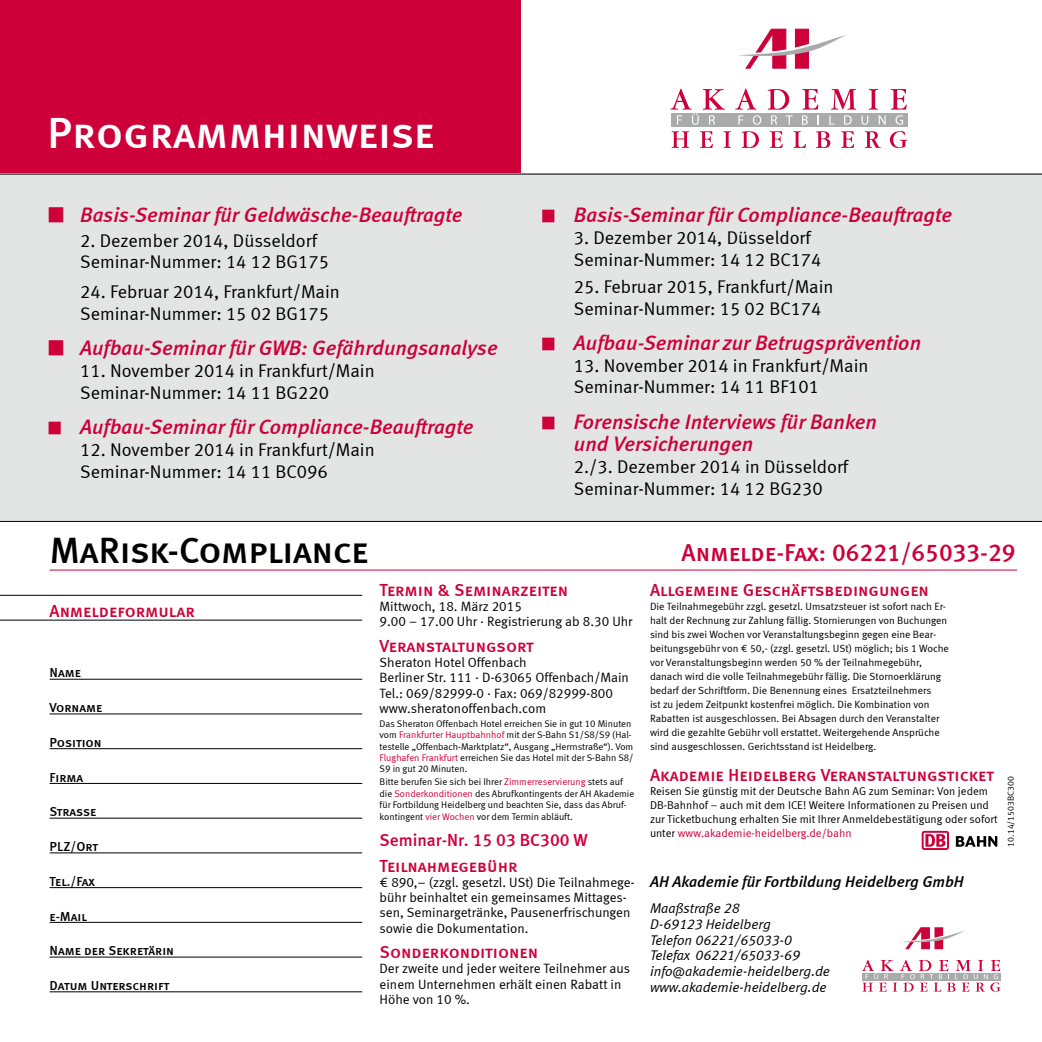
<style>
.page{position:relative;width:1042px;height:1042px;background:#fff}
.page>*{position:absolute;margin:0;border:0;box-sizing:border-box;transform-origin:0 0}
.t1{font:43.75px "Meta Medium LF Caps";letter-spacing:-.005em;color:#fff}
.t2{font:36.75px "Meta Medium LF Caps";letter-spacing:-.01em;color:#000}
.t3{font:24.5px "Meta Medium LF Caps";color:#cd0039}
.t4{font:italic 21px/22.8px "Meta Medium LF";color:#cd0039}
.t5{font:18.38px/21.9px "Meta Normal LF";color:#000}
.t6{font:17.5px "Meta Medium LF Caps";color:#cd0039}
.t7{font:17.5px "Meta Medium LF";color:#cd0039}
.t8{font:italic 15.75px "Meta Medium LF";color:#000}
.t9{font:italic 14px/15.8px "Meta Normal LF";color:#000}
.t10{font:13.47px/15.2px "Meta Normal LF";color:#000}
.t11{font:13.12px "Meta Medium LF Caps";color:#000}
.t12{font:11.38px/14px "Meta Normal LF";color:#000}
.t13{font:10.5px/14px "Meta Normal LF";color:#000}
.t14{font:9.62px/11.4px "Meta Normal LF";color:#000}
.t15{font:8.75px "Meta Normal LF";color:#000}
.s1{color:#cd0039}
</style>
<div class="page">
<div style="left:0;top:0;width:521px;height:174px;background:#cd0039"></div>
<div style="left:0;top:174px;width:1042px;height:347px;background:#e3e4e4"></div>
<svg style="left:738px;top:29px;width:108px;height:39px"></svg>
<svg style="left:671px;top:131px;width:18px;height:17px"></svg>
<svg style="left:700px;top:131px;width:13px;height:17px"></svg>
<svg style="left:723px;top:131px;width:8px;height:17px"></svg>
<svg style="left:741px;top:131px;width:18px;height:17px"></svg>
<svg style="left:770px;top:131px;width:13px;height:17px"></svg>
<svg style="left:793px;top:131px;width:13px;height:17px"></svg>
<svg style="left:816px;top:131px;width:14px;height:17px"></svg>
<svg style="left:841px;top:131px;width:13px;height:17px"></svg>
<svg style="left:865px;top:131px;width:16px;height:17px"></svg>
<svg style="left:890px;top:131px;width:17px;height:17px"></svg>
<div style="left:672px;top:113px;width:236px;height:14px;background:#a9aaac"></div>
<svg style="left:670px;top:89px;width:55px;height:36px"></svg>
<svg style="left:735px;top:89px;width:26px;height:36px"></svg>
<svg style="left:767px;top:89px;width:25px;height:36px"></svg>
<svg style="left:802px;top:89px;width:17px;height:36px"></svg>
<svg style="left:829px;top:89px;width:56px;height:36px"></svg>
<svg style="left:891px;top:89px;width:16px;height:36px"></svg>
<hr style="left:0;top:521px;width:1042px;height:1px;background:#000">
<hr style="left:0;top:174px;width:1042px;height:1px;background:#000">
<hr style="left:50px;top:569px;width:967px;height:1px;background:#cd0039">
<hr style="left:0;top:595px;width:362px;height:1px;background:#000">
<hr style="left:0;top:620px;width:362px;height:1px;background:#000">
<hr style="left:50px;top:679px;width:312px;height:1px;background:#000">
<hr style="left:50px;top:713px;width:312px;height:1px;background:#000">
<hr style="left:50px;top:748px;width:312px;height:1px;background:#000">
<hr style="left:50px;top:783px;width:312px;height:1px;background:#000">
<hr style="left:50px;top:818px;width:312px;height:1px;background:#000">
<hr style="left:50px;top:852px;width:312px;height:1px;background:#000">
<hr style="left:50px;top:887px;width:312px;height:1px;background:#000">
<hr style="left:50px;top:922px;width:312px;height:1px;background:#000">
<hr style="left:50px;top:956px;width:312px;height:1px;background:#000">
<hr style="left:50px;top:991px;width:312px;height:1px;background:#000">
<svg style="left:902px;top:927px;width:62px;height:22px"></svg>
<svg style="left:861px;top:959px;width:140px;height:32px"></svg>
<svg style="left:921px;top:831px;width:28px;height:19px"></svg>
<svg style="left:923px;top:833px;width:24px;height:15px"></svg>
<svg style="left:925px;top:834px;width:20px;height:12px"></svg>
<svg style="left:956px;top:836px;width:41px;height:10px"></svg>
<h1 class="t1" style="left:47px;top:107px;width:389px">Programmhinweise</h1>
<h3 class="t4" style="left:48px;top:203px;width:416px">■ Basis-Seminar für Geldwäsche-Beauftragte</h3>
<h3 class="t5" style="left:80px;top:229px;width:250px">2. Dezember 2014, Düsseldorf<br>Seminar-Nummer: 14 12 BG175</h3>
<h3 class="t5" style="left:80px;top:280px;width:261px">24. Februar 2014, Frankfurt/Main<br>Seminar-Nummer: 15 02 BG175</h3>
<h3 class="t4" style="left:48px;top:336px;width:451px">■ Aufbau-Seminar für GWB: Gefährdungsanalyse</h3>
<h3 class="t5" style="left:80px;top:359px;width:296px">11. November 2014 in Frankfurt/Main<br>Seminar-Nummer: 14 11 BG220</h3>
<h3 class="t4" style="left:48px;top:415px;width:427px">■ Aufbau-Seminar für Compliance-Beauftragte</h3>
<h3 class="t5" style="left:80px;top:438px;width:296px">12. November 2014 in Frankfurt/Main<br>Seminar-Nummer: 14 11 BC096</h3>
<h2 class="t2" style="left:50px;top:529px;width:320px">MaRisk-Compliance</h2>
<h3 class="t4" style="left:542px;top:203px;width:412px">■ Basis-Seminar für Compliance-Beauftragte</h3>
<h3 class="t5" style="left:574px;top:226px;width:249px">3. Dezember 2014, Düsseldorf<br>Seminar-Nummer: 14 12 BC174</h3>
<h3 class="t5" style="left:574px;top:275px;width:261px">25. Februar 2015, Frankfurt/Main<br>Seminar-Nummer: 15 02 BC174</h3>
<h3 class="t4" style="left:542px;top:331px;width:381px">■ Aufbau-Seminar zur Betrugsprävention</h3>
<h3 class="t5" style="left:574px;top:354px;width:296px">13. November 2014 in Frankfurt/Main<br>Seminar-Nummer: 14 11 BF101</h3>
<h3 class="t4" style="left:574px;top:410px;width:304px;text-indent:-32px">■ Forensische Interviews für Banken und Versicherungen</h3>
<h3 class="t5" style="left:574px;top:456px;width:276px">2./3. Dezember 2014 in Düsseldorf<br>Seminar-Nummer: 14 12 BG230</h3>
<h3 class="t3" style="left:681px;top:538px;width:335px">Anmelde-Fax: 06221/65033-29</h3>
<h3 class="t6" style="left:50px;top:600px;width:147px">Anmeldeformular</h3>
<p class="t11" style="left:50px;top:665px;width:33px">Name</p>
<p class="t11" style="left:50px;top:700px;width:54px">Vorname</p>
<p class="t11" style="left:50px;top:735px;width:54px">Position</p>
<p class="t11" style="left:50px;top:769px;width:35px">Firma</p>
<p class="t11" style="left:50px;top:804px;width:48px">Strasse</p>
<p class="t11" style="left:50px;top:839px;width:50px">PLZ/Ort</p>
<p class="t11" style="left:50px;top:873px;width:47px">Tel./Fax</p>
<p class="t11" style="left:50px;top:908px;width:39px">e-Mail</p>
<p class="t11" style="left:50px;top:943px;width:126px">Name der Sekretärin</p>
<p class="t11" style="left:50px;top:978px;width:121px">Datum Unterschrift</p>
<h3 class="t6" style="left:379px;top:580px;width:190px">Termin &amp; Seminarzeiten</h3>
<p class="t10" style="left:379px;top:598px;width:254px">Mittwoch, 18. März 2015<br>9.00 – 17.00 Uhr · Registrierung ab 8.30 Uhr</p>
<h3 class="t6" style="left:379px;top:636px;width:156px">Veranstaltungsort</h3>
<p class="t10" style="left:379px;top:655px;width:251px">Sheraton Hotel Offenbach<br>Berliner Str. 111 · D-63065 Offenbach/Main Tel.: 069/82999-0 · Fax: 069/82999-800 www.sheratonoffenbach.com</p>
<p class="t14" style="left:379px;top:717px;width:255px">Das Sheraton Offenbach Hotel erreichen Sie in gut 10 Minuten vom <span class="s1">Frankfurter Hauptbahnhof</span> mit der S-Bahn S1/S8/S9 (Hal&shy;testelle „Offenbach-Marktplatz“, Ausgang „Herrnstraße“). Vom <span class="s1">Flughafen Frankfurt</span> erreichen Sie das Hotel mit der S-Bahn S8/ S9 in gut 20 Minuten.</p>
<p class="t14" style="left:379px;top:776px;width:256px">Bitte berufen Sie sich bei Ihrer <span class="s1">Zimmerreservierung</span> stets auf die <span class="s1">Sonderkonditionen</span> des Abrufkontingents der AH Akademie für Fortbildung Heidelberg und beachten Sie, dass das Abruf&shy;kontingent <span class="s1">vier Wochen</span> vor dem Termin abläuft.</p>
<h3 class="t7" style="left:379px;top:829px;width:210px">Seminar-Nr. 15 03 BC300 W</h3>
<h3 class="t6" style="left:379px;top:855px;width:139px">Teilnahmegebühr</h3>
<p class="t10" style="left:379px;top:874px;width:256px">€ 890,– (zzgl. gesetzl. USt) Die Teilnahmege&shy;bühr beinhaltet ein gemeinsames Mittages&shy;sen, Seminargetränke, Pausenerfrischungen sowie die Dokumentation.</p>
<h3 class="t6" style="left:379px;top:942px;width:160px">Sonderkonditionen</h3>
<p class="t10" style="left:379px;top:961px;width:252px">Der zweite und jeder weitere Teilnehmer aus einem Unternehmen erhält einen Rabatt in<br>Höhe von 10 %.</p>
<h3 class="t6" style="left:650px;top:579px;width:280px">Allgemeine Geschäftsbedingungen</h3>
<p class="t13" style="left:650px;top:599px;width:300px">Die Teilnahmegebühr zzgl. gesetzl. Umsatzsteuer ist sofort nach Er&shy;halt der Rechnung zur Zahlung fällig. Stornierungen von Buchungen sind bis zwei Wochen vor Veranstaltungsbeginn gegen eine Bear&shy;beitungsgebühr von € 50,- (zzgl. gesetzl. USt) möglich; bis 1 Woche vor Veranstaltungsbeginn werden 50 % der Teilnahmegebühr, danach wird die volle Teilnahmegebühr fällig. Die Stornoerklärung bedarf der Schriftform. Die Benennung eines Ersatzteilnehmers<br>ist zu jedem Zeitpunkt kostenfrei möglich. Die Kombination von Rabatten ist ausgeschlossen. Bei Absagen durch den Veranstalter wird die gezahlte Gebühr voll erstattet. Weitergehende Ansprüche sind ausgeschlossen. Gerichtsstand ist Heidelberg.</p>
<h3 class="t6" style="left:650px;top:764px;width:346px">Akademie Heidelberg Veranstaltungsticket</h3>
<p class="t12" style="left:650px;top:783px;width:349px">Reisen Sie günstig mit der Deutsche Bahn AG zum Seminar: Von jedem DB-Bahnhof − auch mit dem ICE! Weitere Informationen zu Preisen und zur Ticketbuchung erhalten Sie mit Ihrer Anmeldebestätigung oder sofort unter <span class="s1">www.akademie-heidelberg.de/bahn</span></p>
<p class="t15" style="left:1005px;top:846px;width:72px;rotate:-90deg">10.14/1503BC300</p>
<h3 class="t8" style="left:650px;top:872px;width:315px">AH Akademie für Fortbildung Heidelberg GmbH</h3>
<h3 class="t9" style="left:650px;top:900px;width:181px">Maaßstraße 28<br>D-69123 Heidelberg<br>Telefon 06221/65033-0<br>Telefax 06221/65033-69 info@akademie-heidelberg.de www.akademie-heidelberg.de</h3>
</div>
